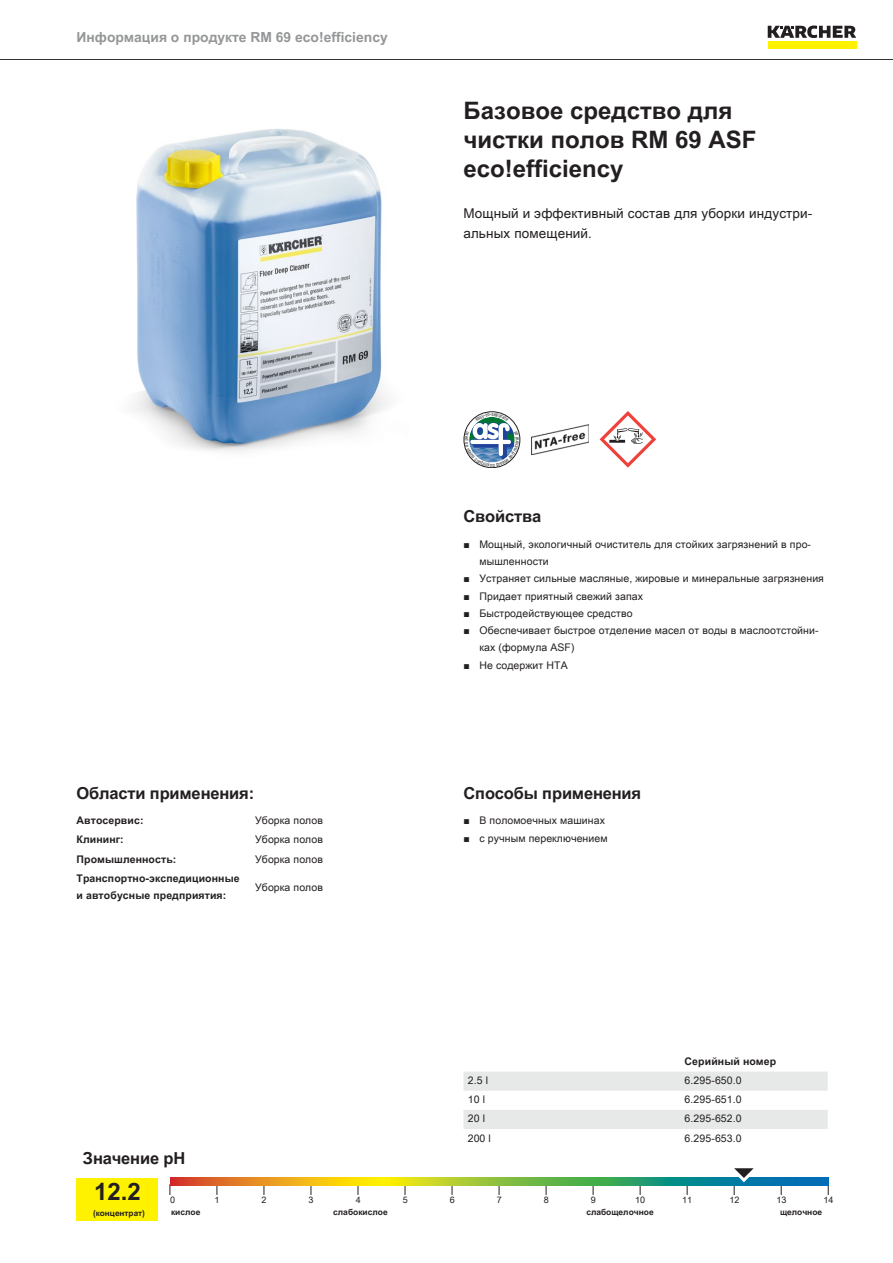
<style>
.page{position:relative;width:893px;height:1263px;background:#fff}
.page>*{position:absolute;margin:0;border:0;box-sizing:border-box;transform-origin:0 0}
.t1{font:700 24px/28.8px "Arial Unicode MS";color:#231f20}
.t2{font:700 16.5px "Arial Unicode MS";letter-spacing:-.01em;color:#231f20}
.t3{font:700 13.8px "Arial Unicode MS";color:#949698}
.t4{font:13.5px/19.5px "Arial Unicode MS";letter-spacing:.01em;color:#231f20}
.t5{font:10.5px/17.2px "Arial Unicode MS";letter-spacing:.01em;color:#231f20}
.t6{font:700 10.5px/17.2px "Arial Unicode MS";letter-spacing:.01em;color:#231f20}
.t7{font:9px "Arial Unicode MS";color:#231f20}
.t8{font:700 8.4px "Arial Unicode MS";color:#231f20}
.t9{font:700 8.25px "Arial Unicode MS";color:#231f20}
.s1{font-family:"Arial"}
</style>
<div class="page">
<hr style="left:0;top:59px;width:893px;height:1px;background:#231f20">
<div style="left:768px;top:42px;width:88px;height:7px;background:#fff200"></div>
<svg style="left:768px;top:26px;width:88px;height:12px"></svg>
<img style="left:134px;top:129px;width:254px;height:323px">
<img style="left:531px;top:424px;width:57px;height:30px">
<svg style="left:600px;top:411px;width:56px;height:57px"></svg>
<div style="left:77px;top:1178px;width:81px;height:42px;background:#fff200"></div>
<svg style="left:170px;top:1178px;width:658px;height:8px;background:#8aa446"></svg>
<svg style="left:726px;top:1168px;width:38px;height:27px"></svg>
<svg style="left:463px;top:1072px;width:365px;height:57px"></svg>
<svg style="left:464px;top:412px;width:56px;height:56px"></svg>
<h3 class="t3" style="left:77px;top:27px;width:313px">Информация о продукте RM 69 eco!efficiency</h3>
<h1 class="t1" style="left:463px;top:97px;width:295px">Базовое средство для чистки полов RM 69 ASF eco!efficiency</h1>
<p class="t4" style="left:463px;top:203px;width:350px">Мощный и эффективный состав для уборки индустри&shy;альных помещений.</p>
<h2 class="t2" style="left:77px;top:780px;width:179px">Области применения:</h2>
<p class="t6" style="left:77px;top:812px;width:68px">Автосервис:</p>
<p class="t5" style="left:255px;top:811px;width:69px">Уборка полов</p>
<p class="t6" style="left:77px;top:831px;width:49px">Клининг:</p>
<p class="t5" style="left:255px;top:831px;width:69px">Уборка полов</p>
<p class="t6" style="left:77px;top:851px;width:101px">Промышленность:</p>
<p class="t5" style="left:255px;top:850px;width:69px">Уборка полов</p>
<p class="t6" style="left:77px;top:870px;width:165px">Транспортно-экспедиционные и автобусные предприятия:</p>
<p class="t5" style="left:255px;top:878px;width:69px">Уборка полов</p>
<h2 class="t2" style="left:463px;top:504px;width:79px">Свойства</h2>
<p class="t5" style="left:479px;top:535px;width:333px;text-indent:-16px"><span class="s1">■</span> Мощный, экологичный очиститель для стойких загрязнений в про&shy;мышленности</p>
<p class="t5" style="left:463px;top:570px;width:362px"><span class="s1">■</span> Устраняет сильные масляные, жировые и минеральные загрязнения</p>
<p class="t5" style="left:463px;top:587px;width:181px"><span class="s1">■</span> Придает приятный свежий запах</p>
<p class="t5" style="left:463px;top:604px;width:170px"><span class="s1">■</span> Быстродействующее средство</p>
<p class="t5" style="left:479px;top:622px;width:341px;text-indent:-16px"><span class="s1">■</span> Обеспечивает быстрое отделение масел от воды в маслоотстойни&shy;ках (формула ASF)</p>
<p class="t5" style="left:463px;top:656px;width:106px"><span class="s1">■</span> Не содержит НТА</p>
<h2 class="t2" style="left:463px;top:780px;width:179px">Способы применения</h2>
<p class="t5" style="left:463px;top:812px;width:143px"><span class="s1">■</span> В поломоечных машинах</p>
<p class="t5" style="left:463px;top:829px;width:146px"><span class="s1">■</span> с ручным переключением</p>
<p class="t6" style="left:685px;top:1053px;width:93px">Серийный номер</p>
<p class="t5" style="left:468px;top:1072px;width:22px">2.5 l</p>
<p class="t5" style="left:685px;top:1072px;width:59px">6.295-650.0</p>
<p class="t5" style="left:468px;top:1091px;width:19px">10 l</p>
<p class="t5" style="left:685px;top:1091px;width:59px">6.295-651.0</p>
<p class="t5" style="left:468px;top:1110px;width:19px">20 l</p>
<p class="t5" style="left:685px;top:1110px;width:59px">6.295-652.0</p>
<p class="t5" style="left:468px;top:1129px;width:25px">200 l</p>
<p class="t5" style="left:685px;top:1129px;width:59px">6.295-653.0</p>
<h2 class="t2" style="left:83px;top:1146px;width:104px">Значение pH</h2>
<h1 class="t1" style="left:94px;top:1178px;width:48px">12.2</h1>
<p class="t7" style="left:170px;top:1193px;width:7px">0</p>
<p class="t7" style="left:215px;top:1193px;width:7px">1</p>
<p class="t7" style="left:262px;top:1193px;width:7px">2</p>
<p class="t7" style="left:309px;top:1193px;width:7px">3</p>
<p class="t7" style="left:356px;top:1193px;width:7px">4</p>
<p class="t7" style="left:403px;top:1193px;width:7px">5</p>
<p class="t7" style="left:450px;top:1193px;width:7px">6</p>
<p class="t7" style="left:497px;top:1193px;width:7px">7</p>
<p class="t7" style="left:544px;top:1193px;width:7px">8</p>
<p class="t7" style="left:591px;top:1193px;width:7px">9</p>
<p class="t7" style="left:635px;top:1193px;width:12px">10</p>
<p class="t7" style="left:682px;top:1193px;width:12px">11</p>
<p class="t7" style="left:729px;top:1193px;width:12px">12</p>
<p class="t7" style="left:776px;top:1193px;width:12px">13</p>
<p class="t7" style="left:823px;top:1193px;width:12px">14</p>
<p class="t9" style="left:93px;top:1207px;width:53px">(концентрат)</p>
<p class="t8" style="left:171px;top:1206px;width:31px">кислое</p>
<p class="t8" style="left:333px;top:1206px;width:56px">слабокислое</p>
<p class="t8" style="left:586px;top:1206px;width:69px">слабощелочное</p>
<p class="t8" style="left:780px;top:1206px;width:44px">щелочное</p>
</div>
